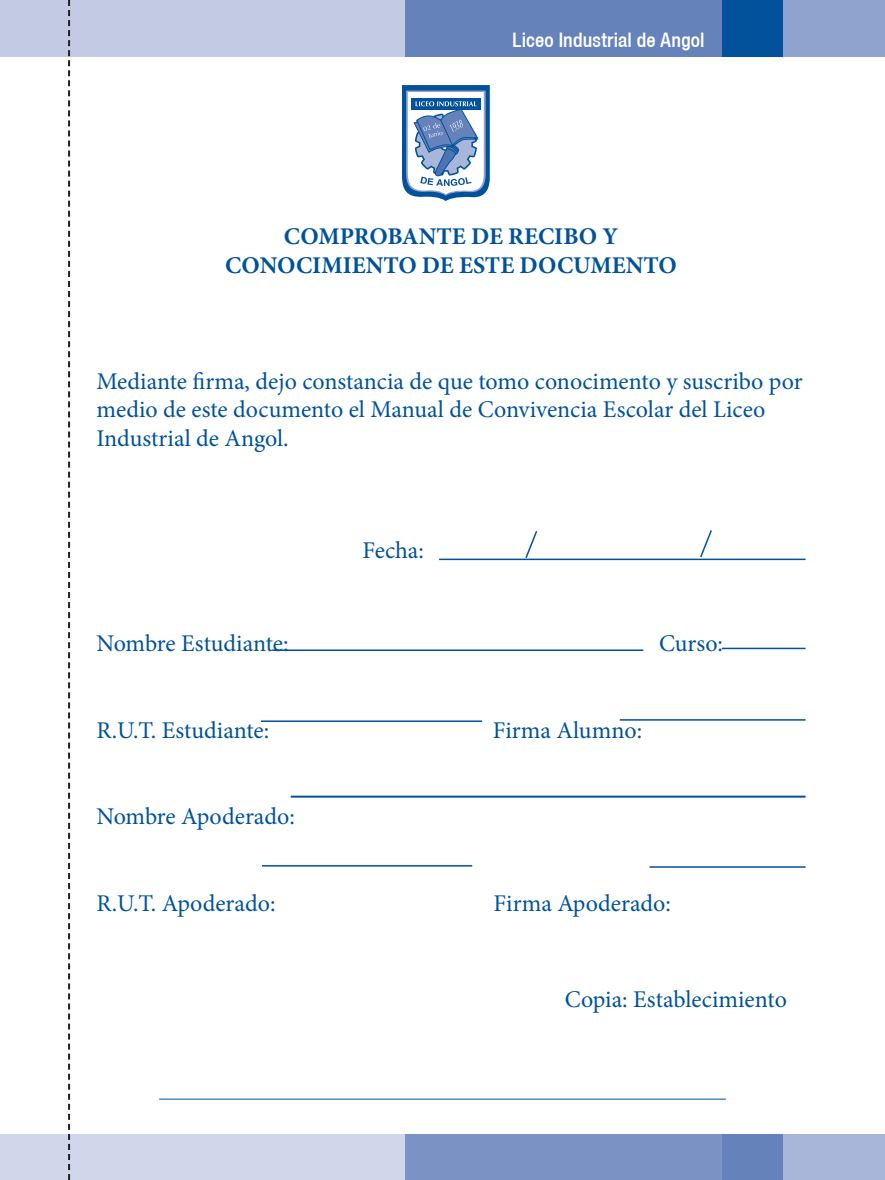
<style>
.page{position:relative;width:885px;height:1180px;background:#fff}
.page>*{position:absolute;margin:0;border:0;box-sizing:border-box;transform-origin:0 0}
.t1{font:24px/28.8px "Minion Pro";color:#01529a}
.t2{font:700 24px/28.8px "Minion Pro";color:#01529a;text-align:center}
.t3{font:500 condensed 20px "Helvetica 67";letter-spacing:.005em;color:#fff}
</style>
<div class="page">
<div style="left:0;top:0;width:406px;height:57px;background:#c3cbe4"></div>
<div style="left:782px;top:0;width:102px;height:57px;background:#90a3ce"></div>
<div style="left:722px;top:0;width:60px;height:57px;background:#01529a"></div>
<div style="left:405px;top:0;width:317px;height:57px;background:#6582ba"></div>
<div style="left:0;top:1134px;width:406px;height:45px;background:#d0d7ea"></div>
<div style="left:782px;top:1134px;width:102px;height:45px;background:#a8b6d9"></div>
<div style="left:722px;top:1134px;width:60px;height:45px;background:#6582ba"></div>
<div style="left:405px;top:1134px;width:317px;height:45px;background:#7a92c4"></div>
<hr style="left:159px;top:1098px;width:566px;height:1px;background:#01529a">
<hr style="left:272px;top:649px;width:371px;height:2px;background:#01529a">
<hr style="left:721px;top:647px;width:84px;height:2px;background:#01529a">
<hr style="left:261px;top:720px;width:221px;height:1px;background:#01529a">
<hr style="left:262px;top:864px;width:210px;height:2px;background:#01529a">
<hr style="left:619px;top:719px;width:186px;height:1px;background:#01529a">
<hr style="left:649px;top:866px;width:156px;height:1px;background:#01529a">
<hr style="left:291px;top:795px;width:514px;height:2px;background:#01529a">
<hr style="left:439px;top:558px;width:366px;height:2px;background:#01529a">
<svg style="left:524px;top:531px;width:14px;height:28px"></svg>
<svg style="left:698px;top:530px;width:15px;height:29px"></svg>
<svg style="left:402px;top:85px;width:87px;height:116px"></svg>
<svg style="left:68px;top:0;width:2px;height:1179px"></svg>
<p class="t3" style="left:512px;top:28px;width:193px">Liceo Industrial de Angol</p>
<p class="t2" style="left:225px;top:222px;width:453px">COMPROBANTE DE RECIBO Y<br>CONOCIMIENTO DE ESTE DOCUMENTO</p>
<p class="t1" style="left:96px;top:366px;width:707px">Mediante firma, dejo constancia de que tomo conocimento y suscribo por medio de este documento el Manual de Convivencia Escolar del Liceo<br>Industrial de Angol.</p>
<p class="t1" style="left:362px;top:536px;width:63px">Fecha:</p>
<p class="t1" style="left:96px;top:629px;width:193px">Nombre Estudiante:</p>
<p class="t1" style="left:659px;top:629px;width:65px">Curso:</p>
<p class="t1" style="left:96px;top:715px;width:174px">R.U.T. Estudiante:</p>
<p class="t1" style="left:492px;top:715px;width:151px">Firma Alumno:</p>
<p class="t1" style="left:96px;top:802px;width:200px">Nombre Apoderado:</p>
<p class="t1" style="left:96px;top:888px;width:180px">R.U.T. Apoderado:</p>
<p class="t1" style="left:493px;top:888px;width:179px">Firma Apoderado:</p>
<p class="t1" style="left:564px;top:985px;width:224px">Copia: Establecimiento</p>
</div>
